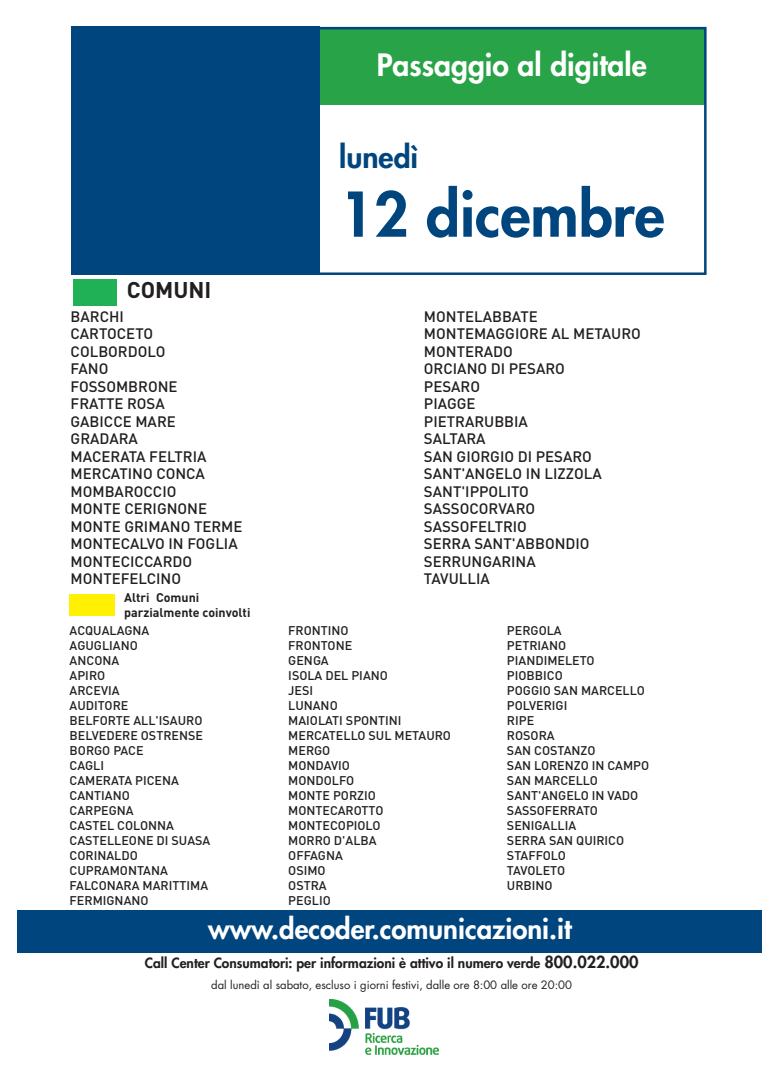
<style>
.page{position:relative;width:780px;height:1088px;background:#fff}
.page>*{position:absolute;margin:0;border:0;box-sizing:border-box;transform-origin:0 0}
.t1{font:800 60px "Futura";color:#01457f}
.t2{font:800 30px "Futura";color:#fff}
.t3{font:800 30px "Futura";color:#01457f}
.t4{font:800 27.5px "Futura";color:#fff}
.t5{font:700 22.5px "DIN";color:#231f20}
.t6{font:500 15px/17.5px "DIN";color:#231f20}
.t7{font:800 13.75px "Futura";color:#231f20}
.t8{font:500 12.5px/15px "DIN";color:#231f20}
.t9{font:700 12.5px/15px "DIN";color:#231f20}
.t10{font:11.25px "Futura";color:#231f20}
.s1{font-size:16.25px}
</style>
<div class="page">
<div style="left:315px;top:27px;width:391px;height:77px;background:#29a347"></div>
<div style="left:316px;top:27px;width:390px;height:248px;border:2px solid #01457f"></div>
<div style="left:71px;top:27px;width:248px;height:248px;background:#01457f"></div>
<div style="left:18px;top:910px;width:744px;height:42px;background:#01457f"></div>
<img style="left:330px;top:999px;width:108px;height:55px">
<div style="left:73px;top:279px;width:43px;height:26px;background:#20b157"></div>
<div style="left:70px;top:594px;width:45px;height:21px;background:#fff101"></div>
<h2 class="t2" style="left:377px;top:50px;width:271px">Passaggio al digitale</h2>
<h2 class="t3" style="left:339px;top:142px;width:80px">lunedì</h2>
<h1 class="t1" style="left:339px;top:186px;width:327px">12 dicembre</h1>
<h3 class="t5" style="left:127px;top:282px;width:86px">COMUNI</h3>
<p class="t6" style="left:71px;top:309px;width:173px">BARCHI<br>CARTOCETO<br>COLBORDOLO<br>FANO<br>FOSSOMBRONE<br>FRATTE ROSA<br>GABICCE MARE<br>GRADARA<br>MACERATA FELTRIA<br>MERCATINO CONCA<br>MOMBAROCCIO<br>MONTE CERIGNONE<br>MONTE GRIMANO TERME<br>MONTECALVO IN FOGLIA<br>MONTECICCARDO<br>MONTEFELCINO</p>
<p class="t6" style="left:424px;top:309px;width:218px">MONTELABBATE<br>MONTEMAGGIORE AL METAURO<br>MONTERADO<br>ORCIANO DI PESARO<br>PESARO<br>PIAGGE<br>PIETRARUBBIA<br>SALTARA<br>SAN GIORGIO DI PESARO<br>SANT'ANGELO IN LIZZOLA<br>SANT'IPPOLITO<br>SASSOCORVARO<br>SASSOFELTRIO<br>SERRA SANT'ABBONDIO<br>SERRUNGARINA<br>TAVULLIA</p>
<p class="t9" style="left:124px;top:591px;width:128px">Altri Comuni parzialmente coinvolti</p>
<p class="t8" style="left:70px;top:624px;width:142px">ACQUALAGNA<br>AGUGLIANO<br>ANCONA<br>APIRO<br>ARCEVIA<br>AUDITORE<br>BELFORTE ALL'ISAURO<br>BELVEDERE OSTRENSE<br>BORGO PACE<br>CAGLI<br>CAMERATA PICENA<br>CANTIANO<br>CARPEGNA<br>CASTEL COLONNA<br>CASTELLEONE DI SUASA<br>CORINALDO<br>CUPRAMONTANA<br>FALCONARA MARITTIMA<br>FERMIGNANO</p>
<p class="t8" style="left:288px;top:624px;width:164px">FRONTINO<br>FRONTONE<br>GENGA<br>ISOLA DEL PIANO<br>JESI<br>LUNANO<br>MAIOLATI SPONTINI<br>MERCATELLO SUL METAURO<br>MERGO<br>MONDAVIO<br>MONDOLFO<br>MONTE PORZIO<br>MONTECAROTTO<br>MONTECOPIOLO<br>MORRO D'ALBA<br>OFFAGNA<br>OSIMO<br>OSTRA<br>PEGLIO</p>
<p class="t8" style="left:507px;top:624px;width:144px">PERGOLA<br>PETRIANO<br>PIANDIMELETO<br>PIOBBICO<br>POGGIO SAN MARCELLO<br>POLVERIGI<br>RIPE<br>ROSORA<br>SAN COSTANZO<br>SAN LORENZO IN CAMPO<br>SAN MARCELLO<br>SANT'ANGELO IN VADO<br>SASSOFERRATO<br>SENIGALLIA<br>SERRA SAN QUIRICO<br>STAFFOLO<br>TAVOLETO<br>URBINO</p>
<h3 class="t4" style="left:208px;top:916px;width:365px">www.decoder.comunicazioni.it</h3>
<p class="t7" style="left:145px;top:956px;width:495px">Call Center Consumatori: per informazioni è attivo il numero verde <span class="s1">800.022.000</span></p>
<p class="t10" style="left:211px;top:979px;width:362px">dal lunedì al sabato, escluso i giorni festivi, dalle ore 8:00 alle ore 20:00</p>
</div>
